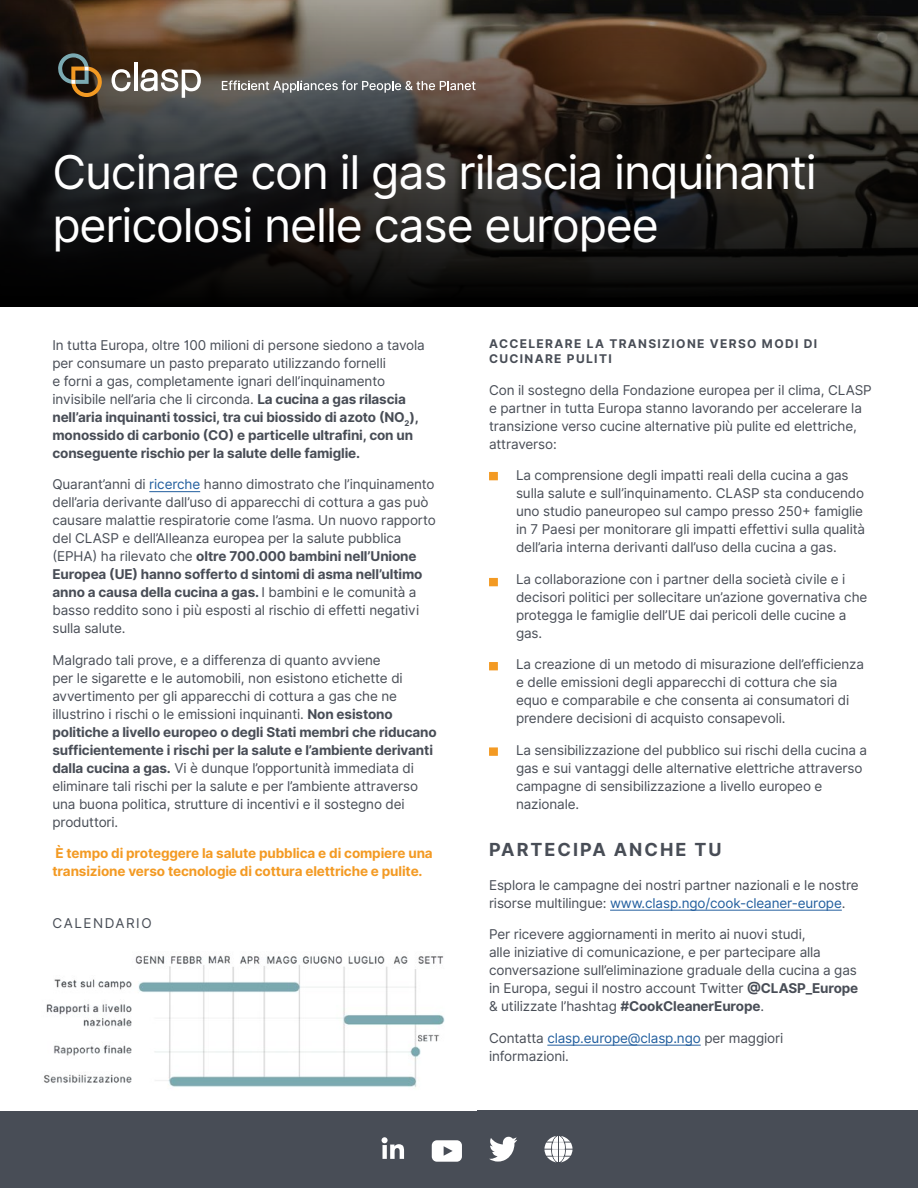
<style>
.page{position:relative;width:918px;height:1188px;background:#fff}
.page>*{position:absolute;margin:0;border:0;box-sizing:border-box;transform-origin:0 0}
.t1{font:46.5px/52.5px "Inter";letter-spacing:-.025em;color:#fff}
.t2{font:700 18px "Inter";letter-spacing:.11em;color:#484d56}
.t3{font:13.5px/18px "Inter";letter-spacing:-.01em;color:#484d56}
.t4{font:700 13.5px/18px "Inter";letter-spacing:-.01em;color:#f39a23}
.t5{font:13.5px "Inter";letter-spacing:.11em;color:#484d56}
.t6{font:700 12px/15px "Inter";letter-spacing:.11em;color:#484d56}
.s1{font-weight:700}
.s2{color:#215e9e}
</style>
<div class="page">
<hr style="left:149px;top:491px;width:51px;height:1px;background:#215e9e">
<div style="left:0;top:1110px;width:918px;height:78px;background:#484d56"></div>
<hr style="left:610px;top:910px;width:232px;height:1px;background:#215e9e">
<hr style="left:547px;top:1045px;width:154px;height:1px;background:#215e9e">
<svg style="left:382px;top:1137px;width:22px;height:22px"></svg>
<svg style="left:432px;top:1140px;width:30px;height:22px"></svg>
<svg style="left:489px;top:1137px;width:28px;height:25px"></svg>
<svg style="left:544px;top:1136px;width:29px;height:26px"></svg>
<svg style="left:0;top:0;width:918px;height:306px;background:#2d2823"></svg>
<svg style="left:112px;top:69px;width:19px;height:22px"></svg>
<hr style="left:134px;top:62px;width:3px;height:29px;background:#fff">
<svg style="left:140px;top:69px;width:61px;height:29px"></svg>
<svg style="left:58px;top:53px;width:44px;height:44px;background:#574830"></svg>
<svg style="left:222px;top:81px;width:254px;height:12px;background:#888582"></svg>
<div style="left:489px;top:472px;width:9px;height:8px;background:#f39a23;border:2px solid #f39a23"></div>
<img style="left:44px;top:955px;width:401px;height:132px">
<div style="left:489px;top:578px;width:9px;height:8px;background:#f39a23;border:2px solid #f39a23"></div>
<div style="left:489px;top:662px;width:9px;height:8px;background:#f39a23;border:2px solid #f39a23"></div>
<div style="left:489px;top:747px;width:9px;height:9px;background:#f39a23;border:2px solid #f39a23"></div>
<h1 class="t1" style="left:52px;top:147px;width:766px">Cucinare con il gas rilascia inquinanti pericolosi nelle case europee</h1>
<p class="t3" style="left:52px;top:336px;width:374px">In tutta Europa, oltre 100 milioni di persone siedono a tavola per consumare un pasto preparato utilizzando fornelli<br>e forni a gas, completamente ignari dell’inquinamento invisibile nell’aria che li circonda. <span class="s1">La cucina a gas rilascia nell’aria inquinanti tossici, tra cui biossido di azoto (NO</span><sub>2</sub><span class="s1">), monossido di carbonio (CO) e particelle ultrafini, con un conseguente rischio per la salute delle famiglie.</span></p>
<p class="t3" style="left:52px;top:476px;width:385px">Quarant’anni di <span class="s2">ricerche</span> hanno dimostrato che l’inquinamento dell’aria derivante dall’uso di apparecchi di cottura a gas può causare malattie respiratorie come l’asma. Un nuovo rapporto del CLASP e dell’Alleanza europea per la salute pubblica (EPHA) ha rilevato che <span class="s1">oltre 700.000 bambini nell’Unione Europea (UE) hanno sofferto d sintomi di asma nell’ultimo anno a causa della cucina a gas.</span> I bambini e le comunità a basso reddito sono i più esposti al rischio di effetti negativi sulla salute.</p>
<p class="t3" style="left:52px;top:651px;width:386px">Malgrado tali prove, e a differenza di quanto avviene<br>per le sigarette e le automobili, non esistono etichette di avvertimento per gli apparecchi di cottura a gas che ne illustrino i rischi o le emissioni inquinanti. <span class="s1">Non esistono politiche a livello europeo o degli Stati membri che riducano sufficientemente i rischi per la salute e l’ambiente derivanti dalla cucina a gas.</span> Vi è dunque l’opportunità immediata di eliminare tali rischi per la salute e per l’ambiente attraverso una buona politica, strutture di incentivi e il sostegno dei produttori.</p>
<p class="t4" style="left:52px;top:845px;width:382px">È tempo di proteggere la salute pubblica e di compiere una transizione verso tecnologie di cottura elettriche e pulite.</p>
<p class="t5" style="left:53px;top:913px;width:101px">CALENDARIO</p>
<p class="t6" style="left:489px;top:337px;width:330px">ACCELERARE LA TRANSIZIONE VERSO MODI DI<br>CUCINARE PULITI</p>
<p class="t3" style="left:489px;top:381px;width:384px">Con il sostegno della Fondazione europea per il clima, CLASP e partner in tutta Europa stanno lavorando per accelerare la transizione verso cucine alternative più pulite ed elettriche, attraverso:</p>
<p class="t3" style="left:516px;top:467px;width:351px;text-indent:-27px">• La comprensione degli impatti reali della cucina a gas sulla salute e sull’inquinamento. CLASP sta conducendo uno studio paneuropeo sul campo presso 250+ famiglie in 7 Paesi per monitorare gli impatti effettivi sulla qualità dell’aria interna derivanti dall’uso della cucina a gas.</p>
<p class="t3" style="left:516px;top:570px;width:353px;text-indent:-27px">• La collaborazione con i partner della società civile e i decisori politici per sollecitare un’azione governativa che protegga le famiglie dell’UE dai pericoli delle cucine a gas.</p>
<p class="t3" style="left:516px;top:656px;width:350px;text-indent:-27px">• La creazione di un metodo di misurazione dell’efficienza e delle emissioni degli apparecchi di cottura che sia equo e comparabile e che consenta ai consumatori di prendere decisioni di acquisto consapevoli.</p>
<p class="t3" style="left:516px;top:741px;width:353px;text-indent:-27px">• La sensibilizzazione del pubblico sui rischi della cucina a gas e sui vantaggi delle alternative elettriche attraverso campagne di sensibilizzazione a livello europeo e nazionale.</p>
<h2 class="t2" style="left:489px;top:836px;width:234px">PARTECIPA ANCHE TU</h2>
<p class="t3" style="left:489px;top:876px;width:371px">Esplora le campagne dei nostri partner nazionali e le nostre risorse multilingue: <span class="s2">www.clasp.ngo/cook-cleaner-europe</span>.</p>
<p class="t3" style="left:489px;top:926px;width:371px">Per ricevere aggiornamenti in merito ai nuovi studi,<br>alle iniziative di comunicazione, e per partecipare alla conversazione sull’eliminazione graduale della cucina a gas in Europa, segui il nostro account Twitter <span class="s1">@CLASP_Europe </span>&amp; utilizzate l’hashtag <span class="s1">#CookCleanerEurope</span>.</p>
<p class="t3" style="left:489px;top:1029px;width:296px">Contatta <span class="s2">clasp.europe@clasp.ngo</span> per maggiori informazioni.</p>
</div>
